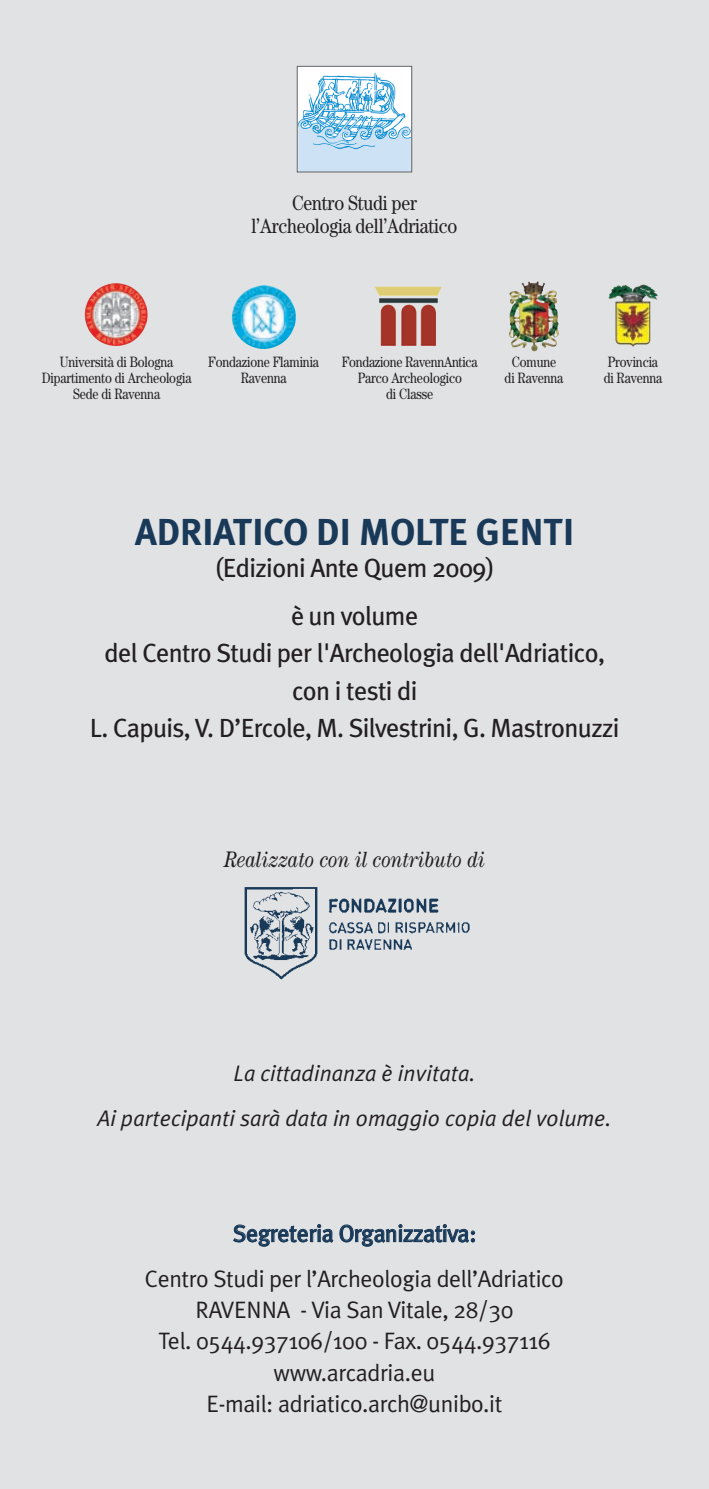
<style>
.page{position:relative;width:709px;height:1489px;background:#fff}
.page>*{position:absolute;margin:0;border:0;box-sizing:border-box;transform-origin:0 0}
.t1{font:700 37.5px "Meta Plus";letter-spacing:-.01em;color:#193958}
.t2{font:26.25px/37.5px "Meta Plus";letter-spacing:-.025em;color:#231f20;text-align:center}
.t3{font:23.75px/31.2px "Meta Plus Normal";letter-spacing:-.015em;color:#231f20;text-align:center}
.t4{font:23.75px "Meta Plus";letter-spacing:-.02em;color:#193958}
.t5{font:italic 22.5px/45px "Meta Plus Normal";color:#231f20;text-align:center}
.t6{font:italic 22.5px "Century";color:#231f20;scale:.85 1}
.t7{font:20.75px/23.8px "Century";letter-spacing:-.01em;color:#231f20;text-align:center;scale:.85 1}
.t8{font:15px/16.2px "Century";letter-spacing:-.01em;color:#231f20;text-align:center;scale:.82 1}
</style>
<div class="page">
<div style="left:0;top:0;width:709px;height:1488px;background:#e1e2e4"></div>
<img style="left:299px;top:68px;width:111px;height:102px">
<div style="left:297px;top:66px;width:115px;height:106px;border:1px solid #636366"></div>
<img style="left:244px;top:887px;width:226px;height:93px">
<img style="left:115px;top:283px;width:30px;height:20px">
<img style="left:282px;top:291px;width:14px;height:23px">
<img style="left:374px;top:286px;width:67px;height:60px">
<svg style="left:538px;top:281px;width:7px;height:6px"></svg>
<svg style="left:647px;top:286px;width:8px;height:7px"></svg>
<h3 class="t7" style="left:251px;top:192px;width:244px">Centro Studi per l’Archeologia dell’Adriatico</h3>
<p class="t8" style="left:42px;top:355px;width:184px">Università di Bologna<br>Dipartimento di Archeologia<br>Sede di Ravenna</p>
<p class="t8" style="left:342px;top:355px;width:167px">Fondazione RavennAntica<br>Parco Archeologico<br>di Classe</p>
<p class="t8" style="left:504px;top:355px;width:73px">Comune<br>di Ravenna</p>
<p class="t8" style="left:208px;top:355px;width:137px">Fondazione Flaminia<br>Ravenna</p>
<p class="t8" style="left:603px;top:355px;width:73px;text-align:left">Provincia di Ravenna</p>
<h1 class="t1" style="left:135px;top:509px;width:441px">ADRIATICO DI MOLTE GENTI</h1>
<h2 class="t2" style="left:215px;top:544px;width:281px;line-height:47.5px">(Edizioni Ante Quem 2009) è un volume</h2>
<h2 class="t2" style="left:90px;top:634px;width:531px">del Centro Studi per l'Archeologia dell'Adriatico, con i testi di<br>L. Capuis, V. D’Ercole, M. Silvestrini, G. Mastronuzzi</h2>
<h3 class="t6" style="left:224px;top:851px;width:309px">Realizzato con il contributo di</h3>
<h3 class="t5" style="left:97px;top:1050px;width:515px">La cittadinanza è invitata.<br>Ai partecipanti sarà data in omaggio copia del volume.</h3>
<h3 class="t4" style="left:233px;top:1219px;width:245px">Segreteria Organizzativa:</h3>
<h3 class="t3" style="left:145px;top:1262px;width:420px">Centro Studi per l’Archeologia dell’Adriatico RAVENNA - Via San Vitale, 28/30<br>Tel. 0544.937106/100 - Fax. 0544.937116 www.arcadria.eu<br>E-mail: adriatico.arch@unibo.it</h3>
</div>
